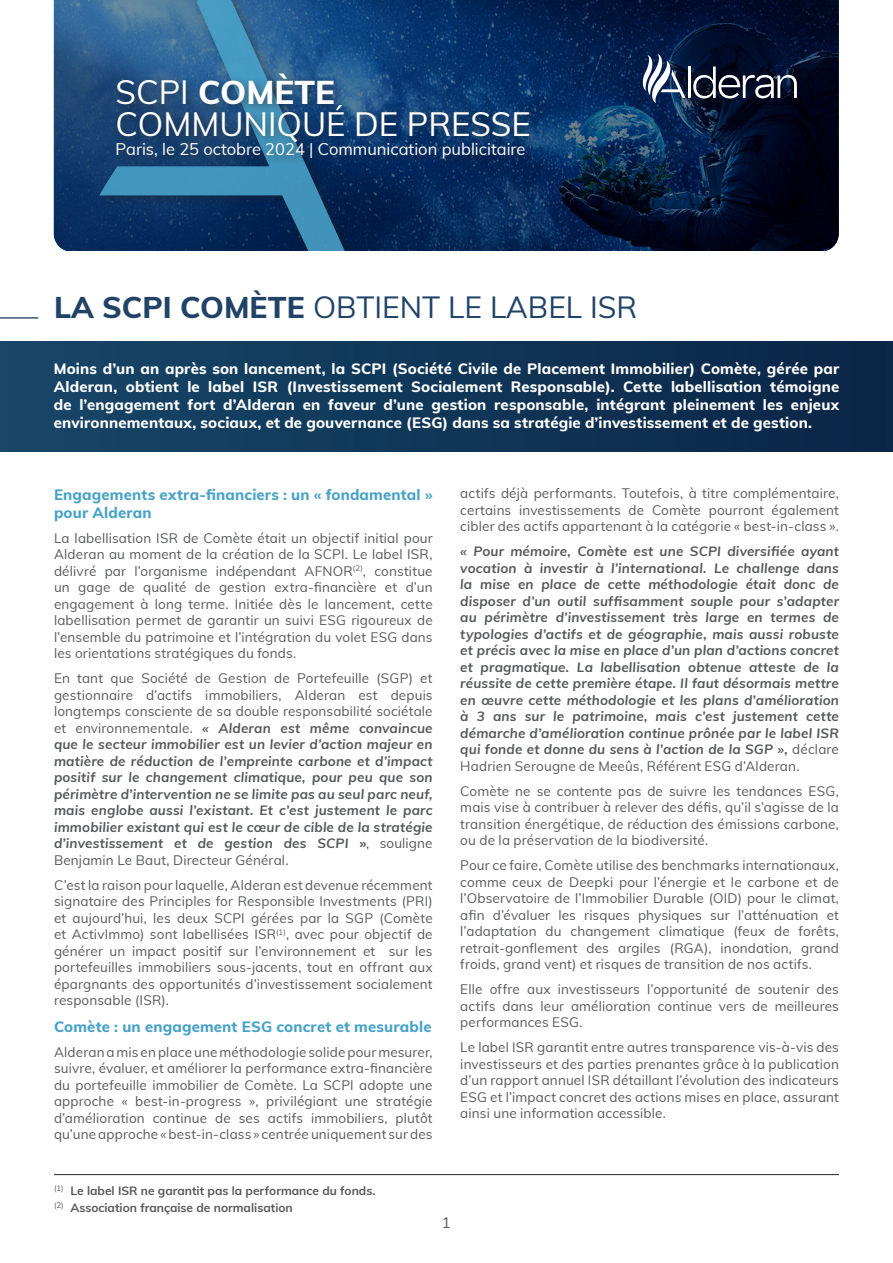
<style>
.page{position:relative;width:893px;height:1263px;background:#fff}
.page>*{position:absolute;margin:0;border:0;box-sizing:border-box;transform-origin:0 0}
.t1{font:33px/31.5px "Muli";color:#fff}
.t2{font:30px "Muli";color:#214366}
.t3{font:16.5px "Muli";color:#fff}
.t4{font:800 15px/18px "Muli";letter-spacing:.01em;color:#fff;text-align:justify}
.t5{font:800 15px/18px "Muli";letter-spacing:.01em;color:#48a2c8}
.t6{font:15px "Muli";color:#57585a}
.t7{font:13.5px/16.5px "Muli";letter-spacing:.01em;color:#57585a;text-align:justify}
.t8{font:italic 700 13.5px/16.5px "Muli";letter-spacing:.01em;color:#57585a;text-align:justify}
.t9{font:700 12px/16.8px "Muli";color:#57585a}
.s1{font-weight:800}
.s2{font-weight:400;font-style:normal}
.s3{font-weight:800;font-style:normal}
</style>
<div class="page">
<svg style="left:54px;top:0;width:785px;height:251px;background:#072249"></svg>
<div style="left:0;top:341px;width:893px;height:110px;background:linear-gradient(to right,#174668,#0b2546)"></div>
<hr style="left:0;top:317px;width:38px;height:2px;background:#214366">
<hr style="left:688px;top:67px;width:2px;height:31px;background:#fff">
<svg style="left:693px;top:67px;width:104px;height:31px"></svg>
<svg style="left:643px;top:54px;width:42px;height:49px"></svg>
<hr style="left:54px;top:1174px;width:785px;height:1px;background:#231f20">
<div style="left:95px;top:0;width:261px;height:265px;background:#231f20;opacity:.5"></div>
<svg style="left:99px;top:0;width:247px;height:252px;background:#285d8a"></svg>
<div style="left:0;top:252px;width:893px;height:28px;background:#fff"></div>
<div style="left:112px;top:68px;width:428px;height:101px;background:#231f20;opacity:.5"></div>
<h1 class="t1" style="left:116px;top:77px;width:417px">SCPI <span class="s1">COMÈTE<br></span>COMMUNIQUÉ DE PRESSE</h1>
<p class="t3" style="left:116px;top:140px;width:411px">Paris, le 25 octobre 2024 | Communication publicitaire</p>
<h2 class="t2" style="left:54px;top:291px;width:585px"><span class="s1">LA SCPI COMÈTE</span> OBTIENT LE LABEL ISR</h2>
<p class="t4" style="left:54px;top:360px;width:787px">Moins d’un an après son lancement, la SCPI (Société Civile de Placement Immobilier) Comète, gérée par Alderan, obtient le label ISR (Investissement Socialement Responsable). Cette labellisation témoigne de l’engagement fort d’Alderan en faveur d’une gestion responsable, intégrant pleinement les enjeux environnementaux, sociaux, et de gouvernance (ESG) dans sa stratégie d’investissement et de gestion.</p>
<p class="t5" style="left:54px;top:485px;width:380px">Engagements extra-financiers : un « fondamental » pour Alderan</p>
<p class="t7" style="left:54px;top:530px;width:380px">La labellisation ISR de Comète était un objectif initial pour Alderan au moment de la création de la SCPI. Le label ISR, délivré par l’organisme indépendant AFNOR<sup>(2)</sup>, constitue un gage de qualité de gestion extra-financière et d’un engagement à long terme. Initiée dès le lancement, cette labellisation permet de garantir un suivi ESG rigoureux de l’ensemble du patrimoine et l’intégration du volet ESG dans les orientations stratégiques du fonds.</p>
<p class="t8" style="left:54px;top:671px;width:380px"><span class="s2">En tant que Société de Gestion de Portefeuille (SGP) et gestionnaire d’actifs immobiliers, Alderan est depuis longtemps consciente de sa double responsabilité sociétale et environnementale.</span> « Alderan est même convaincue que le secteur immobilier est un levier d’action majeur en matière de réduction de l’empreinte carbone et d’impact positif sur le changement climatique, pour peu que son périmètre d’intervention ne se limite pas au seul parc neuf, mais englobe aussi l’existant. Et c’est justement le parc immobilier existant qui est le cœur de cible de la stratégie d’investissement et de gestion des SCPI <span class="s3">»</span><span class="s2">, souligne Benjamin Le Baut, Directeur Général.</span></p>
<p class="t7" style="left:54px;top:877px;width:380px">C’est la raison pour laquelle, Alderan est devenue récemment signataire des Principles for Responsible Investments (PRI) et aujourd’hui, les deux SCPI gérées par la SGP (Comète et ActivImmo) sont labellisées ISR<sup>(1)</sup>, avec pour objectif de générer un impact positif sur l’environnement et sur les portefeuilles immobiliers sous-jacents, tout en offrant aux épargnants des opportunités d’investissement socialement responsable (ISR).</p>
<p class="t5" style="left:54px;top:1017px;width:379px">Comète : un engagement ESG concret et mesurable</p>
<p class="t7" style="left:54px;top:1044px;width:380px">Alderan a mis en place une méthodologie solide pour mesurer, suivre, évaluer, et améliorer la performance extra-financière du portefeuille immobilier de Comète. La SCPI adopte une approche « best-in-progress », privilégiant une stratégie d’amélioration continue de ses actifs immobiliers, plutôt qu’une approche « best-in-class » centrée uniquement sur des</p>
<p class="t7" style="left:460px;top:485px;width:380px">actifs déjà performants. Toutefois, à titre complémentaire, certains investissements de Comète pourront également cibler des actifs appartenant à la catégorie « best-in-class ».</p>
<p class="t8" style="left:460px;top:543px;width:380px">« Pour mémoire, Comète est une SCPI diversifiée ayant vocation à investir à l’international. Le challenge dans la mise en place de cette méthodologie était donc de disposer d’un outil suffisamment souple pour s’adapter au périmètre d’investissement très large en termes de typologies d’actifs et de géographie, mais aussi robuste et précis avec la mise en place d’un plan d’actions concret et pragmatique. La labellisation obtenue atteste de la réussite de cette première étape. Il faut désormais mettre en œuvre cette méthodologie et les plans d’amélioration à 3 ans sur le patrimoine, mais c’est justement cette démarche d’amélioration continue prônée par le label ISR qui fonde et donne du sens à l’action de la SGP », <span class="s2">déclare Hadrien Serougne de Meeûs, Référent ESG d’Alderan.</span></p>
<p class="t7" style="left:460px;top:783px;width:380px">Comète ne se contente pas de suivre les tendances ESG, mais vise à contribuer à relever des défis, qu’il s’agisse de la transition énergétique, de réduction des émissions carbone, ou de la préservation de la biodiversité.</p>
<p class="t7" style="left:460px;top:857px;width:380px">Pour ce faire, Comète utilise des benchmarks internationaux, comme ceux de Deepki pour l’énergie et le carbone et de l’Observatoire de l’Immobilier Durable (OID) pour le climat, afin d’évaluer les risques physiques sur l’atténuation et l’adaptation du changement climatique (feux de forêts, retrait-gonflement des argiles (RGA), inondation, grand froids, grand vent) et risques de transition de nos actifs.</p>
<p class="t7" style="left:460px;top:981px;width:380px">Elle offre aux investisseurs l’opportunité de soutenir des actifs dans leur amélioration continue vers de meilleures performances ESG.</p>
<p class="t7" style="left:460px;top:1039px;width:380px">Le label ISR garantit entre autres transparence vis-à-vis des investisseurs et des parties prenantes grâce à la publication d’un rapport annuel ISR détaillant l’évolution des indicateurs ESG et l’impact concret des actions mises en place, assurant ainsi une information accessible.</p>
<p class="t9" style="left:54px;top:1183px;width:323px"><sup>(1)</sup> Le label ISR ne garantit pas la performance du fonds. <sup>(2)</sup> Association française de normalisation</p>
<p class="t6" style="left:442px;top:1214px;width:10px">1</p>
</div>
